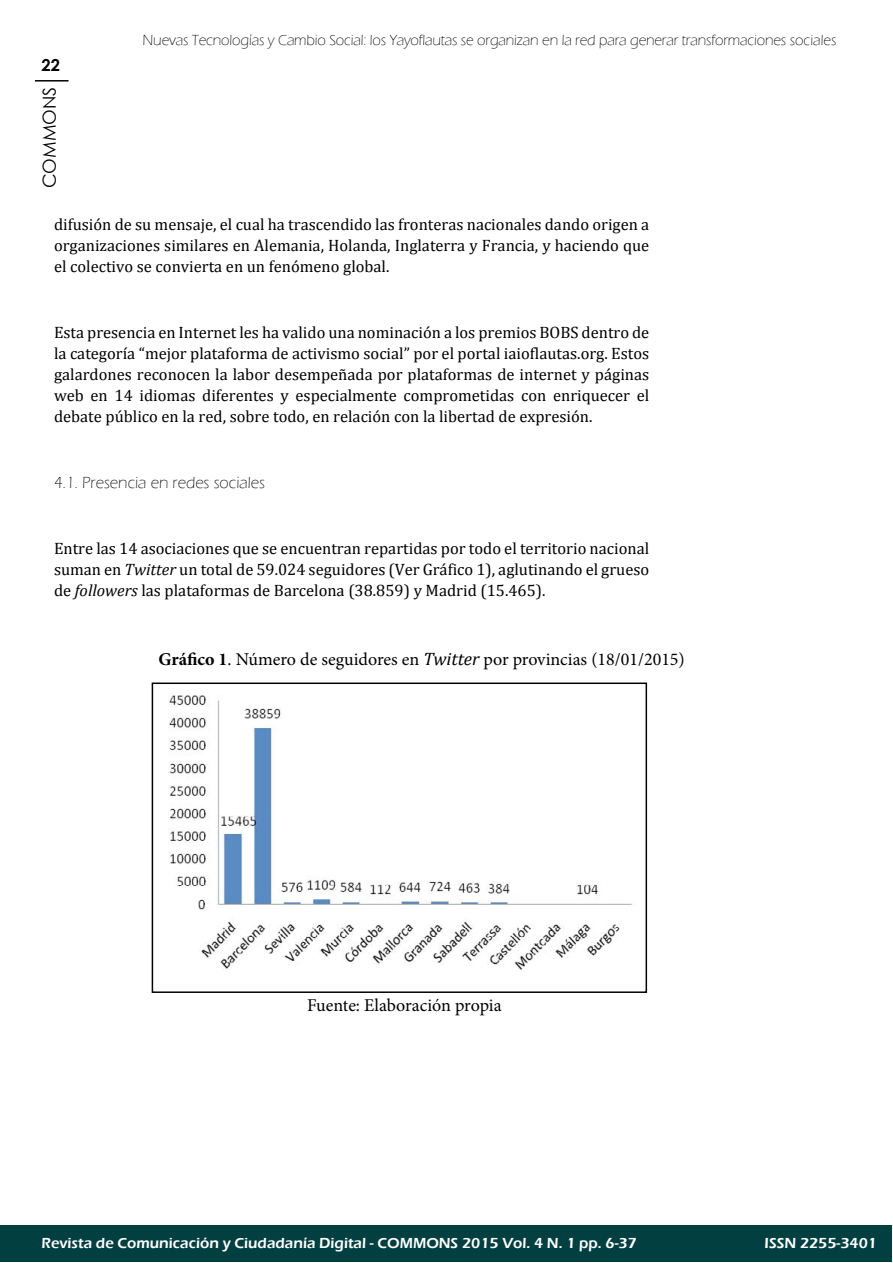
<style>
.page{position:relative;width:893px;height:1263px;background:#fff}
.page>*{position:absolute;margin:0;border:0;box-sizing:border-box;transform-origin:0 0}
.t1{font:18px "Minion Pro";color:#000}
.t2{font:18px "Century Gothic";color:#000}
.t3{font:16.5px/21px "Cambria";color:#000;text-align:justify}
.t4{font:300 16.5px "Eras ITC";color:#000}
.t5{font:700 16.5px "Century Gothic";color:#000}
.t6{font:300 15px "Eras ITC";letter-spacing:-.01em;color:#000}
.t7{font:600 15px "Eras ITC";color:#fff}
.s1{font-style:italic}
.s2{font-weight:700}
.s3{font-family:"Cambria";font-style:italic}
</style>
<div class="page">
<hr style="left:35px;top:80px;width:34px;height:2px;background:#020000">
<div style="left:1px;top:1225px;width:891px;height:37px;background:#023f40"></div>
<img style="left:169px;top:695px;width:464px;height:275px">
<div style="left:152px;top:682px;width:495px;height:311px;border:2px solid #000"></div>
<p class="t5" style="left:42px;top:52px;width:20px">22</p>
<p class="t2" style="left:37px;top:188px;width:103px;rotate:-90deg">COMMONS</p>
<p class="t6" style="left:143px;top:32px;width:695px">Nuevas Tecnologías y Cambio Social: los Yayoflautas se organizan en la red para generar transformaciones sociales</p>
<p class="t3" style="left:54px;top:213px;width:597px">difusión de su mensaje, el cual ha trascendido las fronteras nacionales dando origen a organizaciones similares en Alemania, Holanda, Inglaterra y Francia, y haciendo que el colectivo se convierta en un fenómeno global.</p>
<p class="t3" style="left:54px;top:322px;width:597px">Esta presencia en Internet les ha valido una nominación a los premios BOBS dentro de la categoría “mejor plataforma de activismo social” por el portal iaioflautas.org. Estos galardones reconocen la labor desempeñada por plataformas de internet y páginas web en 14 idiomas diferentes y especialmente comprometidas con enriquecer el debate público en la red, sobre todo, en relación con la libertad de expresión.</p>
<p class="t4" style="left:54px;top:473px;width:213px">4.1. Presencia en redes sociales</p>
<p class="t3" style="left:54px;top:538px;width:597px">Entre las 14 asociaciones que se encuentran repartidas por todo el territorio nacional suman en <span class="s1">Twitter</span> un total de 59.024 seguidores (Ver Gráfico 1), aglutinando el grueso de <span class="s1">followers</span> las plataformas de Barcelona (38.859) y Madrid (15.465).</p>
<p class="t1" style="left:158px;top:647px;width:528px"><span class="s2">Gráfico 1</span>. Número de seguidores en <span class="s3">Twitter</span> por provincias (18/01/2015)</p>
<p class="t1" style="left:307px;top:993px;width:196px">Fuente: Elaboración propia</p>
<p class="t7" style="left:42px;top:1234px;width:597px">Revista de Comunicación y Ciudadanía Digital - COMMONS 2015 Vol. 4 N. 1 pp. 6-37</p>
<p class="t7" style="left:765px;top:1234px;width:114px">ISSN 2255-3401</p>
</div>
